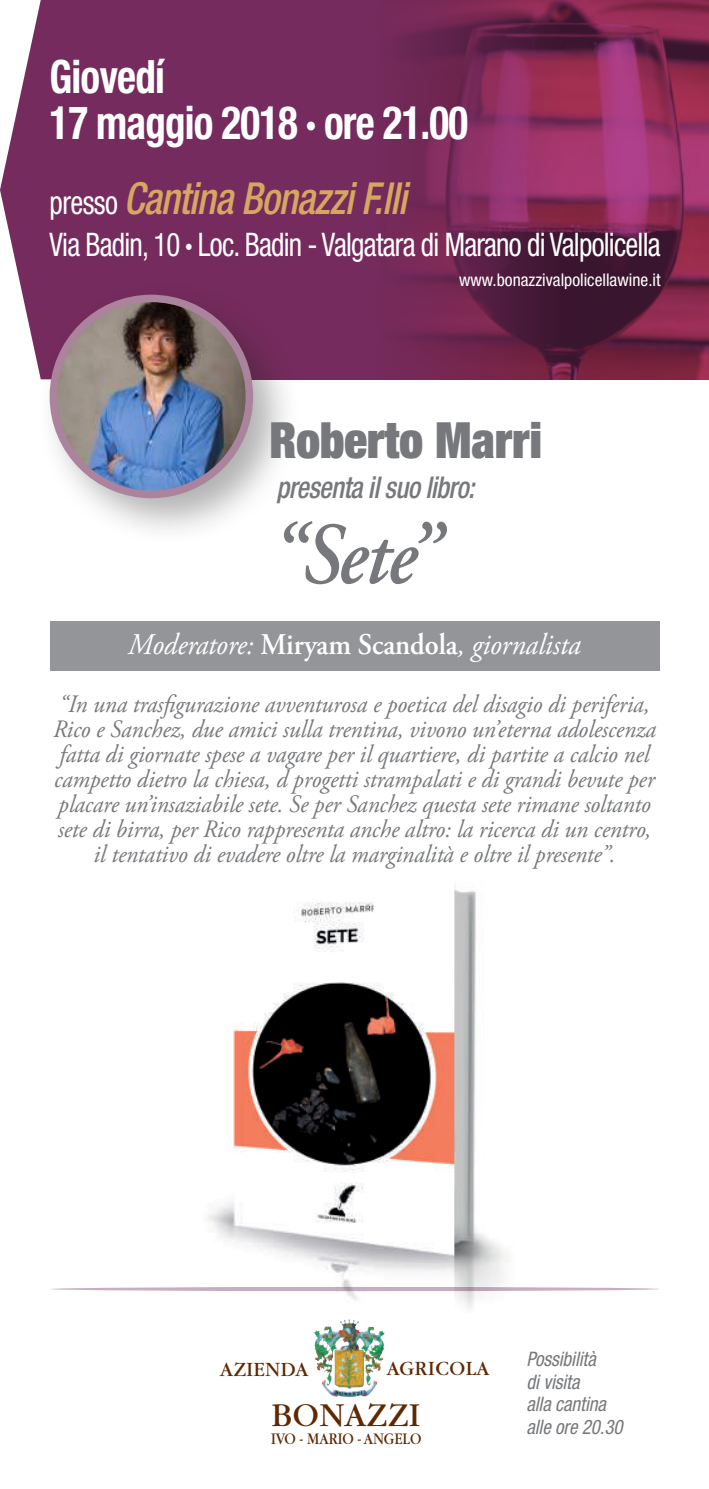
<style>
.page{position:relative;width:709px;height:1489px;background:#fff}
.page>*{position:absolute;margin:0;border:0;box-sizing:border-box;transform-origin:0 0}
.t1{font:italic 600 87.5px "Adobe Garamond Pro";color:#76787b;scale:.89 1}
.t2{font:900 condensed 50px "Helvetica Neue LT Std";color:#76787b;scale:.94 1}
.t3{font:700 condensed 46px/46px "Helvetica Neue LT Std";letter-spacing:-.02em;color:#fff;scale:.89 1}
.t4{font:italic 500 condensed 44px "Helvetica Neue LT Std";letter-spacing:-.02em;color:#d6a760;scale:.89 1}
.t5{font:34.75px "Garamond";letter-spacing:.025em;color:#5e2800}
.t6{font:condensed 32.5px "Helvetica Neue LT Std";letter-spacing:-.025em;color:#fff;scale:.89 1}
.t7{font:italic 30px "Adobe Garamond Pro";letter-spacing:-.005em;color:#fff;scale:.95 1}
.t8{font:italic 500 condensed 30px "Helvetica Neue LT Std";letter-spacing:-.02em;color:#76787b;scale:.89 1}
.t9{font:italic 25px/25px "Adobe Garamond Pro";letter-spacing:-.005em;color:#76787b;text-align:center;scale:.95 1}
.t10{font:21px "Garamond";letter-spacing:.025em;color:#5e2800}
.t11{font:italic condensed 20px/22.5px "Helvetica Neue LT Std";letter-spacing:-.005em;color:#76787b;scale:.95 1}
.t12{font:condensed 17.5px "Helvetica Neue LT Std";color:#fff}
.t13{font:17px "Garamond";color:#5e2800;scale:.9 1}
.s1{font-weight:400;font-style:normal;font-size:32.5px;color:#fff}
.s2{font-weight:700}
.s3{font-weight:600;font-style:normal}
</style>
<div class="page">
<svg style="left:0;top:0;width:230px;height:362px;background:#83416e"></svg>
<img style="left:230px;top:0;width:479px;height:379px">
<div style="left:50px;top:621px;width:609px;height:49px;background:#939598"></div>
<img style="left:164px;top:885px;width:381px;height:464px">
<div style="left:37px;top:282px;width:264px;height:264px;background:#231f20;opacity:.35"></div>
<img style="left:53px;top:298px;width:196px;height:196px;border-radius:98px">
<div style="left:50px;top:295px;width:203px;height:203px;border:8px solid #ac839d;border-radius:50%"></div>
<svg style="left:51px;top:1286px;width:608px;height:4px;fill:#c7adbf"></svg>
<img style="left:313px;top:1319px;width:36px;height:38px">
<h3 class="t3" style="left:50px;top:53px;width:471px">Giovedí<br>17 maggio 2018 ∙ ore 21.00</h3>
<h3 class="t4" style="left:50px;top:172px;width:403px"><span class="s1">presso</span> Cantina Bonazzi F.lli</h3>
<h3 class="t6" style="left:50px;top:226px;width:688px">Via Badin, 10 <span class="s2">∙</span> Loc. Badin - Valgatara di Marano di Valpolicella</h3>
<p class="t12" style="left:459px;top:269px;width:203px">www.bonazzivalpolicellawine.it</p>
<h2 class="t2" style="left:269px;top:408px;width:291px">Roberto Marri</h2>
<p class="t8" style="left:276px;top:469px;width:224px">presenta il suo libro:</p>
<h1 class="t1" style="left:270px;top:504px;width:192px">“Sete”</h1>
<p class="t7" style="left:128px;top:626px;width:478px">Moderatore: <span class="s3">Miryam Scandola</span>, giornalista</p>
<p class="t9" style="left:53px;top:692px;width:636px">“In una trasfigurazione avventurosa e poetica del disagio di periferia, Rico e Sanchez, due amici sulla trentina, vivono un’eterna adolescenza fatta di giornate spese a vagare per il quartiere, di partite a calcio nel campetto dietro la chiesa, d progetti strampalati e di grandi bevute per placare un’insaziabile sete. Se per Sanchez questa sete rimane soltanto sete di birra, per Rico rappresenta anche altro: la ricerca di un centro, il tentativo di evadere oltre la marginalità e oltre il presente”.</p>
<p class="t10" style="left:220px;top:1358px;width:90px">AZIENDA</p>
<p class="t10" style="left:387px;top:1357px;width:104px">AGRICOLA</p>
<h3 class="t5" style="left:272px;top:1396px;width:150px">BONAZZI</h3>
<p class="t13" style="left:271px;top:1429px;width:168px">IVO - MARIO - ANGELO</p>
<p class="t11" style="left:526px;top:1347px;width:103px">Possibilità<br>di visita<br>alla cantina alle ore 20.30</p>
</div>
